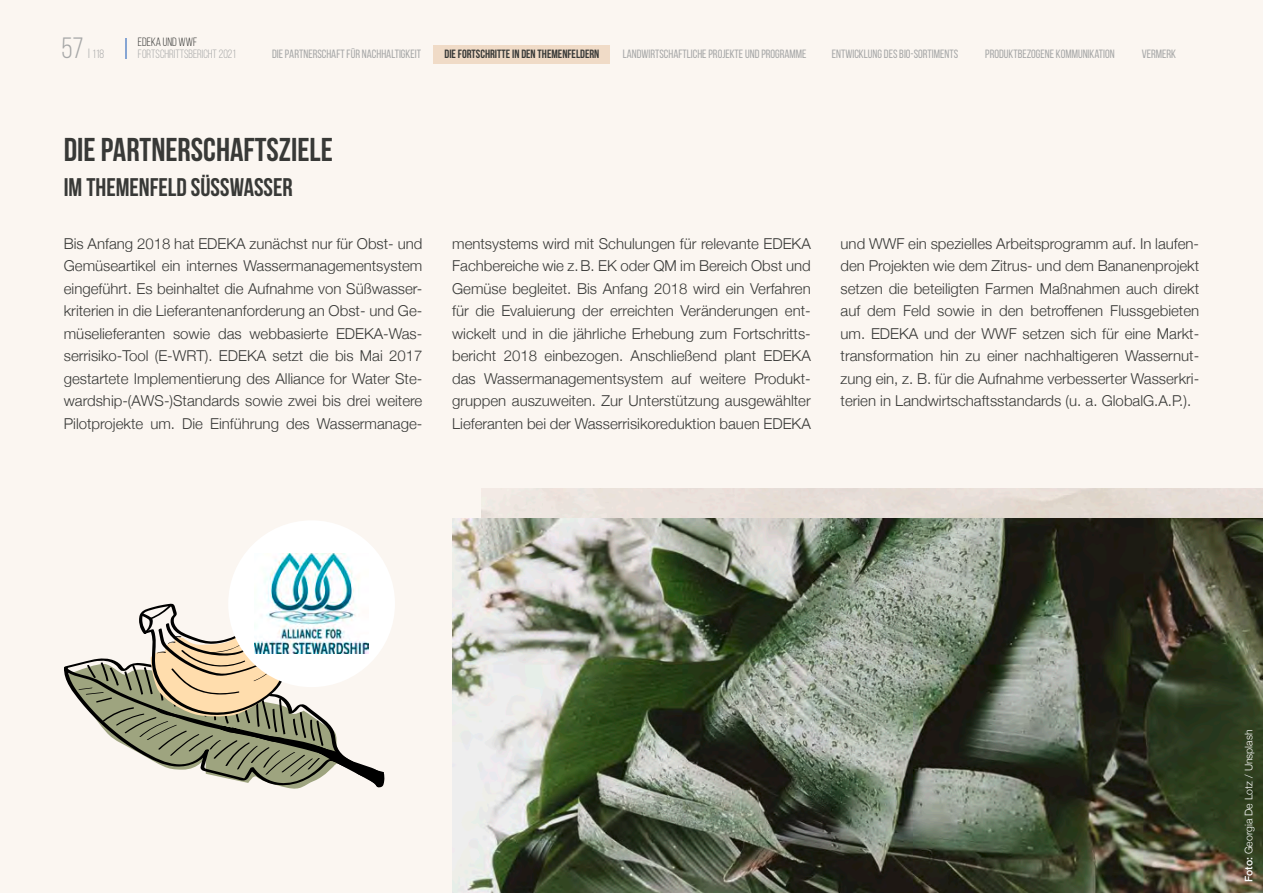
<style>
.page{position:relative;width:1263px;height:893px;background:#fbf6f1}
.page>*{position:absolute;margin:0;border:0;box-sizing:border-box;transform-origin:0 0}
.t1{font:700 33px "Bebas Neue";color:#383937}
.t2{font:700 25.5px "Bebas Neue";color:#383937}
.t3{font:300 15px/22.5px "Helvetica Neue";color:#383937;text-align:justify}
.t4{font:12px "Bebas Neue";color:#a7a8a8}
.t5{font:700 12px "Bebas Neue";color:#383937}
.t6{font:12px "Bebas Neue";color:#a7a8a8}
.t7{font:12px "Bebas Neue";color:#383937}
.t8{font:300 10.5px "Helvetica Neue";color:#fff}
.s1{font-size:29.4px}
.s2{font-size:13.5px}
.s3{font-weight:500}
</style>
<div class="page">
<svg style="left:125px;top:38px;width:1px;height:20px"></svg>
<img style="left:482px;top:489px;width:781px;height:30px">
<svg style="left:64px;top:603px;width:321px;height:186px"></svg>
<img style="left:452px;top:519px;width:811px;height:374px">
<div style="left:228px;top:520px;width:167px;height:167px;background:#fff;border-radius:50%"></div>
<img style="left:254px;top:554px;width:115px;height:99px">
<div style="left:434px;top:45px;width:176px;height:19px;background:#f0dbc7"></div>
<p class="t6" style="left:61px;top:48px;width:44px"><span class="s1">57</span> <span class="s2">I</span> 118</p>
<p class="t7" style="left:138px;top:36px;width:61px">EDEKA UND WWF</p>
<p class="t6" style="left:138px;top:48px;width:99px">FORTSCHRITTSBERICHT 2021</p>
<p class="t4" style="left:272px;top:48px;width:150px">DIE PARTNERSCHAFT FÜR NACHHALTIGKEIT</p>
<p class="t5" style="left:444px;top:48px;width:156px">DIE FORTSCHRITTE IN DEN THEMENFELDERN</p>
<p class="t4" style="left:623px;top:48px;width:185px">LANDWIRTSCHAFTLICHE PROJEKTE UND PROGRAMME</p>
<p class="t4" style="left:832px;top:48px;width:128px">ENTWICKLUNG DES BIO-SORTIMENTS</p>
<p class="t4" style="left:985px;top:48px;width:131px">PRODUKTBEZOGENE KOMMUNIKATION</p>
<p class="t4" style="left:1142px;top:48px;width:36px">VERMERK</p>
<h1 class="t1" style="left:64px;top:131px;width:271px">DIE PARTNERSCHAFTSZIELE</h1>
<h2 class="t2" style="left:64px;top:174px;width:230px">IM THEMENFELD SÜßWASSER</h2>
<p class="t3" style="left:64px;top:231px;width:360px">Bis Anfang 2018 hat EDEKA zunächst nur für Obst- und Gemüseartikel ein internes Wassermanagementsystem eingeführt. Es beinhaltet die Aufnahme von Süßwasser&shy;kriterien in die Lieferantenanforderung an Obst- und Ge&shy;müselieferanten sowie das webbasierte EDEKA-Was&shy;serrisiko-Tool (E-WRT). EDEKA setzt die bis Mai 2017 gestartete Implementierung des Alliance for Water Ste&shy;wardship-(AWS-)Standards sowie zwei bis drei weitere Pilotprojekte um. Die Einführung des Wassermanage-</p>
<p class="t3" style="left:452px;top:231px;width:360px">mentsystems wird mit Schulungen für relevante EDEKA Fachbereiche wie z.B. EK oder QM im Bereich Obst und Gemüse begleitet. Bis Anfang 2018 wird ein Verfahren für die Evaluierung der erreichten Veränderungen ent&shy;wickelt und in die jährliche Erhebung zum Fortschritts&shy;bericht 2018 einbezogen. Anschließend plant EDEKA das Wassermanagementsystem auf weitere Produkt&shy;gruppen auszuweiten. Zur Unterstützung ausgewählter Lieferanten bei der Wasserrisikoreduktion bauen EDEKA</p>
<p class="t3" style="left:840px;top:231px;width:360px">und WWF ein spezielles Arbeitsprogramm auf. In laufen&shy;den Projekten wie dem Zitrus- und dem Bananenprojekt setzen die beteiligten Farmen Maßnahmen auch direkt auf dem Feld sowie in den betroffenen Flussgebieten um. EDEKA und der WWF setzen sich für eine Markt&shy;transformation hin zu einer nachhaltigeren Wassernut&shy;zung ein, z. B. für die Aufnahme verbesserter Wasserkri&shy;terien in Landwirtschaftsstandards (u. a. GlobalG.A.P.).</p>
<p class="t8" style="left:1240px;top:882px;width:154px;rotate:-90deg"><span class="s3">Foto:</span> Georgia De Lotz / Unsplash</p>
</div>
